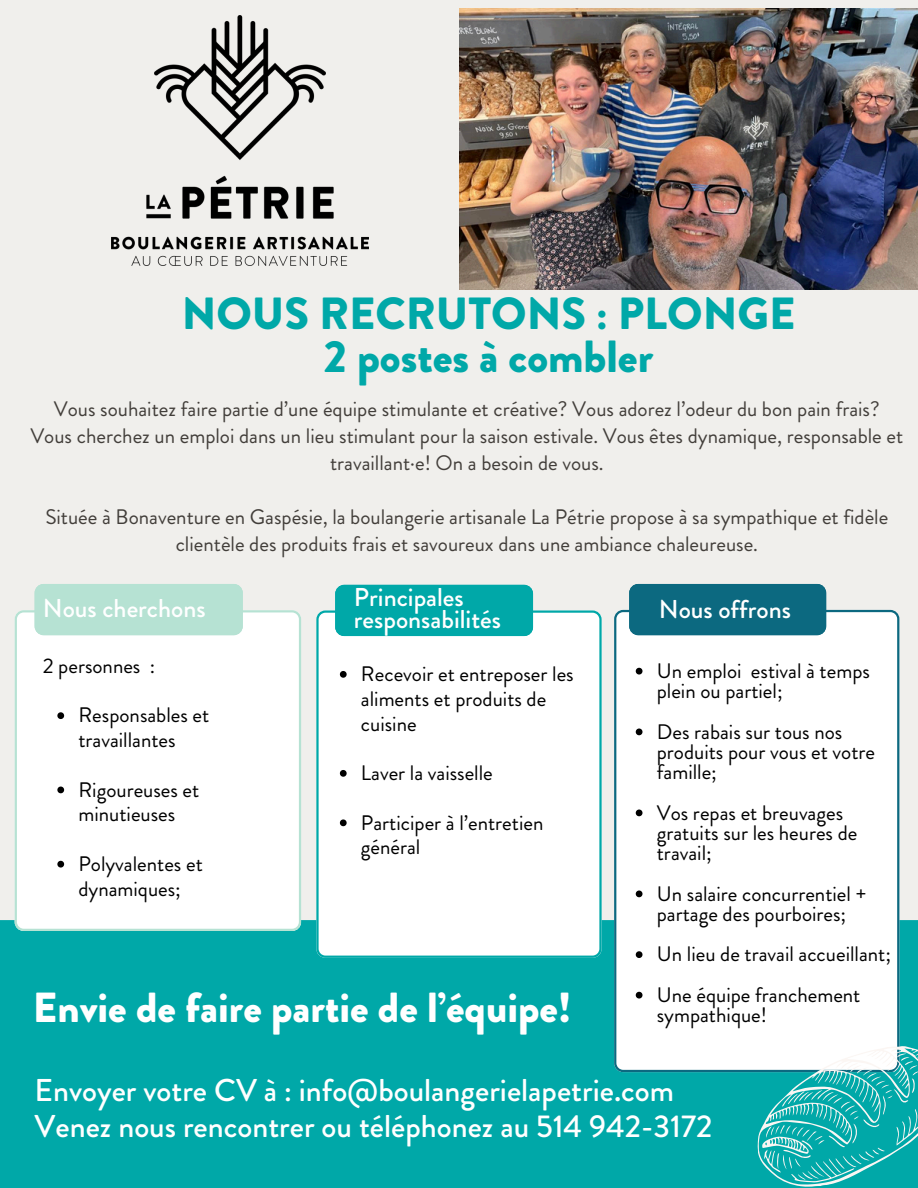
<style>
.page{position:relative;width:918px;height:1188px;background:#f0efec}
.page>*{position:absolute;margin:0;border:0;box-sizing:border-box;transform-origin:0 0}
.t1{font:900 45px/42.8px "Brandon Grotesque";color:#00a8a8;text-align:center}
.t2{font:900 42px "Brandon Grotesque";color:#fff}
.t3{font:500 31.5px/36px "Brandon Grotesque";color:#fff}
.t4{font:500 25.8px/21.3px "Brandon Grotesque";color:#fff}
.t5{font:21px/20.2px "Brandon Grotesque";color:#000}
.t6{font:21px/27px "Brandon Grotesque";color:#423e3a;text-align:center}
</style>
<div class="page">
<div style="left:0;top:920px;width:918px;height:268px;background:#00a8a8"></div>
<div style="left:15px;top:610px;width:286px;height:321px;background:#fff"></div>
<div style="left:316px;top:610px;width:286px;height:348px;background:#fff"></div>
<div style="left:335px;top:585px;width:198px;height:51px;background:#00a8a8"></div>
<div style="left:35px;top:584px;width:208px;height:51px;background:#b6e2d3"></div>
<div style="left:614px;top:610px;width:285px;height:462px;background:#fff"></div>
<div style="left:629px;top:584px;width:197px;height:51px;background:#0c6980"></div>
<img style="left:459px;top:9px;width:459px;height:281px">
<svg style="left:747px;top:1040px;width:171px;height:148px;background:#4bbfbf"></svg>
<img style="left:112px;top:15px;width:256px;height:250px">
<svg style="left:636px;top:668px;width:7px;height:7px"></svg>
<svg style="left:636px;top:729px;width:7px;height:6px"></svg>
<svg style="left:636px;top:810px;width:7px;height:6px"></svg>
<svg style="left:636px;top:891px;width:7px;height:6px"></svg>
<svg style="left:636px;top:951px;width:7px;height:7px"></svg>
<svg style="left:636px;top:992px;width:7px;height:7px"></svg>
<svg style="left:57px;top:712px;width:7px;height:7px"></svg>
<svg style="left:57px;top:787px;width:7px;height:6px"></svg>
<svg style="left:57px;top:861px;width:7px;height:7px"></svg>
<svg style="left:340px;top:671px;width:7px;height:7px"></svg>
<svg style="left:340px;top:770px;width:7px;height:7px"></svg>
<svg style="left:340px;top:819px;width:7px;height:7px"></svg>
<p class="t1" style="left:182px;top:293px;width:615px">NOUS RECRUTONS : PLONGE<br>2 postes à combler</p>
<p class="t6" style="left:54px;top:396px;width:827px">Vous souhaitez faire partie d’une équipe stimulante et créative? Vous adorez l’odeur du bon pain frais?</p>
<p class="t6" style="left:30px;top:423px;width:874px">Vous cherchez un emploi dans un lieu stimulant pour la saison estivale. Vous êtes dynamique, responsable et travaillant·e! On a besoin de vous.</p>
<p class="t6" style="left:45px;top:504px;width:844px">Située à Bonaventure en Gaspésie, la boulangerie artisanale La Pétrie propose à sa sympathique et fidèle clientèle des produits frais et savoureux dans une ambiance chaleureuse.</p>
<p class="t4" style="left:354px;top:587px;width:149px">Principales responsabilités</p>
<p class="t5" style="left:361px;top:662px;width:214px;line-height:24.8px">Recevoir et entreposer les aliments et produits de cuisine</p>
<p class="t5" style="left:361px;top:763px;width:133px">Laver la vaisselle</p>
<p class="t5" style="left:361px;top:810px;width:184px;line-height:24.8px">Participer à l’entretien général</p>
<p class="t4" style="left:43px;top:598px;width:164px">Nous cherchons</p>
<h3 class="t4" style="left:659px;top:599px;width:134px">Nous offrons</h3>
<p class="t5" style="left:43px;top:656px;width:114px">2 personnes :</p>
<p class="t5" style="left:78px;top:703px;width:132px;line-height:24.8px">Responsables et travaillantes</p>
<p class="t5" style="left:78px;top:777px;width:122px;line-height:24.8px">Rigoureuses et minutieuses</p>
<p class="t5" style="left:78px;top:852px;width:126px;line-height:24.8px">Polyvalentes et dynamiques;</p>
<h1 class="t5" style="left:657px;top:661px;width:215px">Un emploi estival à temps plein ou partiel;</h1>
<p class="t5" style="left:657px;top:721px;width:220px">Des rabais sur tous nos produits pour vous et votre famille;</p>
<p class="t5" style="left:657px;top:802px;width:202px">Vos repas et breuvages gratuits sur les heures de travail;</p>
<p class="t5" style="left:657px;top:883px;width:211px">Un salaire concurrentiel + partage des pourboires;</p>
<h3 class="t5" style="left:657px;top:944px;width:236px">Un lieu de travail accueillant;</h3>
<h3 class="t5" style="left:657px;top:985px;width:205px">Une équipe franchement sympathique!</h3>
<p class="t2" style="left:33px;top:978px;width:540px">Envie de faire partie de l’équipe!</p>
<p class="t3" style="left:35px;top:1072px;width:679px">Envoyer votre CV à : info@boulangerielapetrie.com<br>Venez nous rencontrer ou téléphonez au 514 942-3172</p>
</div>
